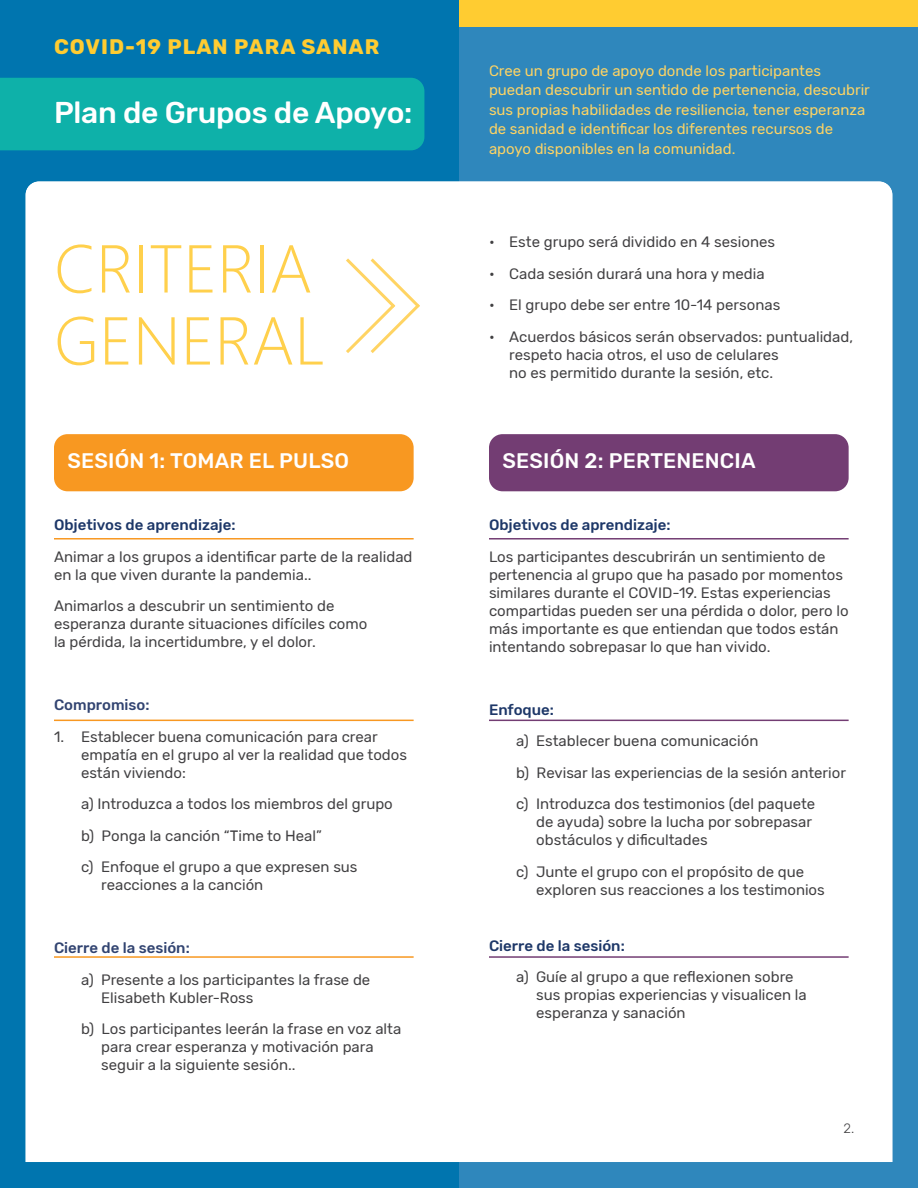
<style>
.page{position:relative;width:918px;height:1188px;background:#0075af}
.page>*{position:absolute;margin:0;border:0;box-sizing:border-box;transform-origin:0 0}
.t1{font:300 67.5px/72px "Segoe";color:#ffd04c}
.t2{font:500 30px "Rubik";letter-spacing:-.01em;color:#fff}
.t3{font:500 21px "Rubik";letter-spacing:.01em;color:#fff}
.t4{font:700 21px "Rubik";letter-spacing:.05em;color:#ffcc31}
.t5{font:15px/18px "Rubik";color:#414042}
.t6{font:15px/19.5px "Rubik";color:#ffd463}
.t7{font:500 15px "Rubik";color:#1d3768}
.t8{font:500 15px "Rubik";color:#324471}
.t9{font:300 13.5px "Rubik";color:#414042}
</style>
<div class="page">
<div style="left:459px;top:27px;width:459px;height:1161px;background:#2f87bc"></div>
<div style="left:459px;top:0;width:459px;height:27px;background:#ffcc31"></div>
<div style="left:26px;top:181px;width:866px;height:981px;background:#fff"></div>
<div style="left:54px;top:434px;width:360px;height:57px;background:#f89821;border-radius:13px"></div>
<div style="left:489px;top:434px;width:360px;height:57px;background:#733d73;border-radius:13px"></div>
<div style="left:0;top:78px;width:424px;height:72px;background:#0eb1a9"></div>
<hr style="left:54px;top:538px;width:360px;height:2px;background:#f89821">
<hr style="left:54px;top:720px;width:360px;height:1px;background:#f89821">
<hr style="left:54px;top:956px;width:360px;height:2px;background:#f89821">
<hr style="left:489px;top:538px;width:360px;height:2px;background:#733d73">
<hr style="left:489px;top:720px;width:360px;height:1px;background:#733d73">
<hr style="left:489px;top:956px;width:360px;height:2px;background:#733d73">
<svg style="left:343px;top:255px;width:80px;height:101px;background:#fffaef"></svg>
<h3 class="t4" style="left:54px;top:35px;width:327px">COVID-19 PLAN PARA SANAR</h3>
<h2 class="t2" style="left:54px;top:95px;width:360px">Plan de Grupos de Apoyo:</h2>
<h1 class="t1" style="left:54px;top:231px;width:273px">CRITERIA<br>GENERAL</h1>
<h3 class="t3" style="left:68px;top:449px;width:283px">SESIÓN 1: TOMAR EL PULSO</h3>
<p class="t7" style="left:54px;top:516px;width:183px">Objetivos de aprendizaje:</p>
<p class="t5" style="left:54px;top:548px;width:360px">Animar a los grupos a identificar parte de la realidad en la que viven durante la pandemia..</p>
<p class="t5" style="left:54px;top:597px;width:315px">Animarlos a descubrir un sentimiento de esperanza durante situaciones difíciles como la pérdida, la incertidumbre, y el dolor.</p>
<p class="t8" style="left:54px;top:696px;width:97px">Compromiso:</p>
<p class="t5" style="left:81px;top:728px;width:328px;text-indent:-27px">1. Establecer buena comunicación para crear empatía en el grupo al ver la realidad que todos están viviendo:</p>
<p class="t5" style="left:81px;top:789px;width:313px;line-height:31.5px">a) Introduzca a todos los miembros del grupo b) Ponga la canción “Time to Heal”<br>c) Enfoque el grupo a que expresen sus</p>
<p class="t5" style="left:101px;top:876px;width:164px">reacciones a la canción</p>
<p class="t8" style="left:54px;top:939px;width:137px">Cierre de la sesión:</p>
<p class="t5" style="left:101px;top:971px;width:271px;text-indent:-20px">a) Presente a los participantes la frase de<br>Elisabeth Kubler-Ross</p>
<p class="t5" style="left:101px;top:1020px;width:302px;text-indent:-20px">b) Los participantes leerán la frase en voz alta para crear esperanza y motivación para seguir a la siguiente sesión..</p>
<p class="t6" style="left:489px;top:61px;width:382px">Cree un grupo de apoyo donde los participantes puedan descubrir un sentido de pertenencia, descubrir sus propias habilidades de resiliencia, tener esperanza de sanidad e identificar los diferentes recursos de apoyo disponibles en la comunidad.</p>
<p class="t5" style="left:489px;top:233px;width:288px">• Este grupo será dividido en 4 sesiones</p>
<p class="t5" style="left:489px;top:265px;width:277px">• Cada sesión durará una hora y media</p>
<p class="t5" style="left:489px;top:296px;width:293px">• El grupo debe ser entre 10-14 personas</p>
<p class="t5" style="left:509px;top:328px;width:345px;text-indent:-20px">• Acuerdos básicos serán observados: puntualidad, respeto hacia otros, el uso de celulares<br>no es permitido durante la sesión, etc.</p>
<h3 class="t3" style="left:502px;top:449px;width:255px">SESIÓN 2: PERTENENCIA</h3>
<p class="t7" style="left:489px;top:516px;width:183px">Objetivos de aprendizaje:</p>
<p class="t5" style="left:489px;top:548px;width:361px">Los participantes descubrirán un sentimiento de pertenencia al grupo que ha pasado por momentos similares durante el COVID-19. Estas experiencias compartidas pueden ser una pérdida o dolor, pero lo más importante es que entiendan que todos están intentando sobrepasar lo que han vivido.</p>
<p class="t7" style="left:489px;top:701px;width:66px">Enfoque:</p>
<p class="t5" style="left:516px;top:726px;width:332px;line-height:31.5px">a) Establecer buena comunicación<br>b) Revisar las experiencias de la sesión anterior c) Introduzca dos testimonios (del paquete</p>
<p class="t5" style="left:536px;top:813px;width:277px">de ayuda) sobre la lucha por sobrepasar obstáculos y dificultades</p>
<p class="t5" style="left:536px;top:863px;width:290px;text-indent:-20px">c) Junte el grupo con el propósito de que exploren sus reacciones a los testimonios</p>
<p class="t7" style="left:489px;top:937px;width:137px">Cierre de la sesión:</p>
<p class="t5" style="left:536px;top:969px;width:272px;text-indent:-20px">a) Guíe al grupo a que reflexionen sobre sus propias experiencias y visualicen la esperanza y sanación</p>
<p class="t9" style="left:843px;top:1121px;width:12px">2.</p>
</div>
